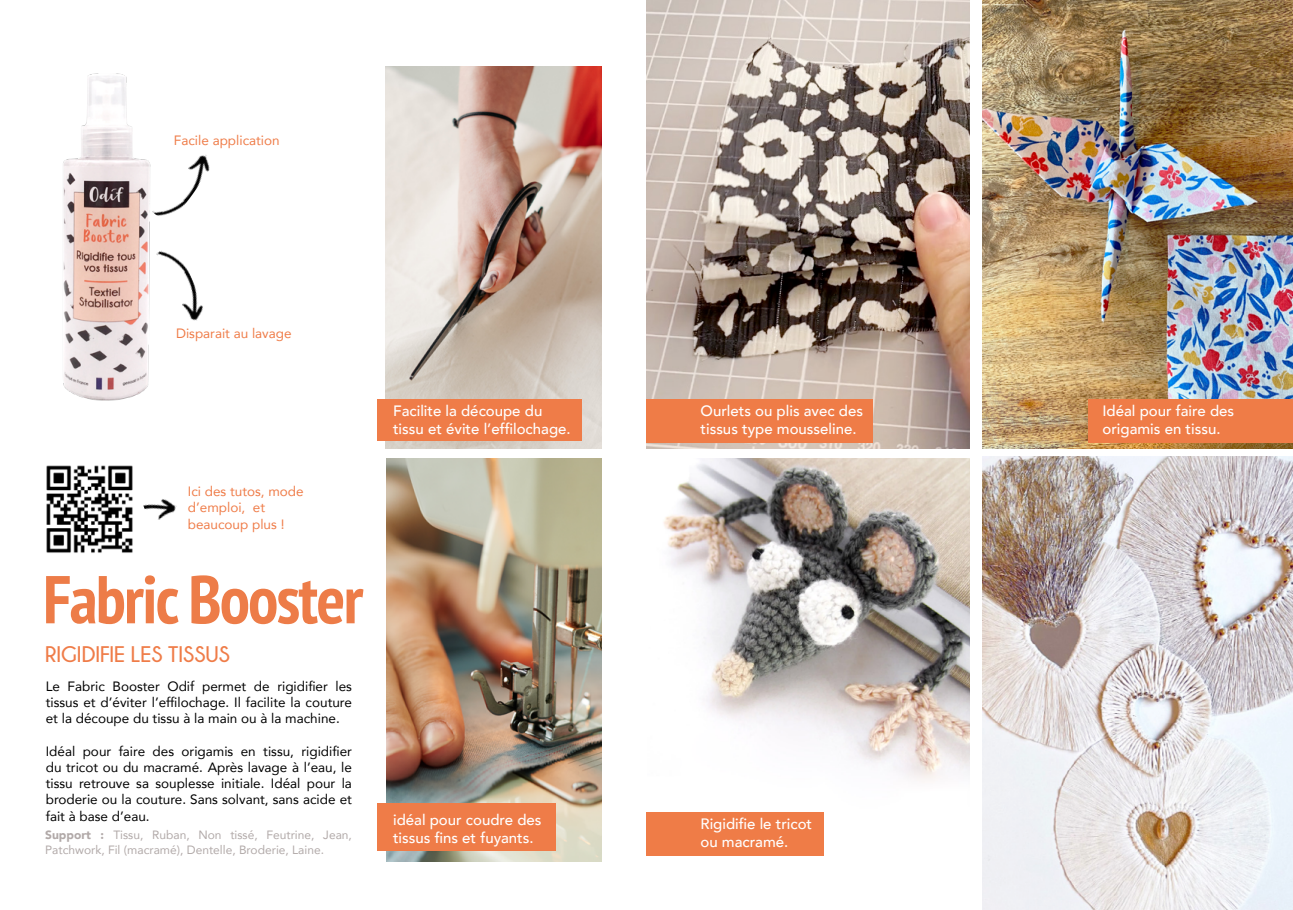
<style>
.page{position:relative;width:1293px;height:910px;background:#fff}
.page>*{position:absolute;margin:0;border:0;box-sizing:border-box;transform-origin:0 0}
.t1{font:700 condensed 67.5px "PT Sans";letter-spacing:-.025em;color:#ed7c48}
.t2{font:700 22.5px "Champagne&Limousines";color:#ef7c48}
.t3{font:500 15px/18px "Avenir";color:#fff}
.t4{font:13.5px/16.2px "Avenir";color:#000;text-align:justify}
.t5{font:13.5px/16.2px "Avenir";color:#ef7c48}
.t6{font:12px/14.4px "Avenir";color:#b1a9a8}
.s1{font-weight:900}
</style>
<div class="page">
<img style="left:982px;top:457px;width:311px;height:453px">
<img style="left:646px;top:0;width:323px;height:448px">
<img style="left:982px;top:0;width:311px;height:448px">
<div style="left:646px;top:399px;width:226px;height:43px;background:#ef7c47"></div>
<img style="left:663px;top:459px;width:306px;height:397px">
<img style="left:63px;top:73px;width:88px;height:328px">
<img style="left:156px;top:250px;width:47px;height:71px">
<img style="left:152px;top:155px;width:58px;height:61px">
<img style="left:143px;top:499px;width:34px;height:21px">
<img style="left:46px;top:465px;width:87px;height:88px">
<img style="left:386px;top:66px;width:215px;height:382px">
<div style="left:377px;top:399px;width:205px;height:42px;background:#ef7c48"></div>
<img style="left:386px;top:459px;width:215px;height:402px">
<div style="left:377px;top:803px;width:179px;height:48px;background:#ef7c48"></div>
<div style="left:1088px;top:399px;width:205px;height:43px;background:#ef7c47"></div>
<div style="left:646px;top:812px;width:177px;height:44px;background:#ef7c47"></div>
<p class="t5" style="left:174px;top:132px;width:107px">Facile application</p>
<p class="t5" style="left:176px;top:325px;width:117px">Disparait au lavage</p>
<p class="t5" style="left:188px;top:483px;width:117px">Ici des tutos, mode d’emploi, et beaucoup plus !</p>
<h1 class="t1" style="left:43px;top:555px;width:322px">Fabric Booster</h1>
<h2 class="t2" style="left:45px;top:641px;width:186px">RIGIDIFIE LES TISSUS</h2>
<p class="t4" style="left:46px;top:678px;width:308px">Le Fabric Booster Odif permet de rigidifier les tissus et d’éviter l’effilochage. Il facilite la couture et la découpe du tissu à la main ou à la machine.</p>
<p class="t4" style="left:46px;top:743px;width:308px">Idéal pour faire des origamis en tissu, rigidifier du tricot ou du macramé. Après lavage à l’eau, le tissu retrouve sa souplesse initiale. Idéal pour la broderie ou la couture. Sans solvant, sans acide et fait à base d’eau.</p>
<p class="t6" style="left:45px;top:827px;width:308px"><span class="s1">Support :</span> Tissu, Ruban, Non tissé, Feutrine, Jean,<br>Patchwork, Fil (macramé), Dentelle, Broderie, Laine.</p>
<p class="t3" style="left:393px;top:400px;width:179px">Facilite la découpe du tissu et évite l’effilochage.</p>
<p class="t3" style="left:393px;top:810px;width:150px">idéal pour coudre des tissus fins et fuyants.</p>
<p class="t3" style="left:700px;top:401px;width:164px">Ourlets ou plis avec des tissus type mousseline.</p>
<p class="t3" style="left:1102px;top:401px;width:133px">Idéal pour faire des origamis en tissu.</p>
<p class="t3" style="left:700px;top:814px;width:113px">Rigidifie le tricot ou macramé.</p>
</div>
